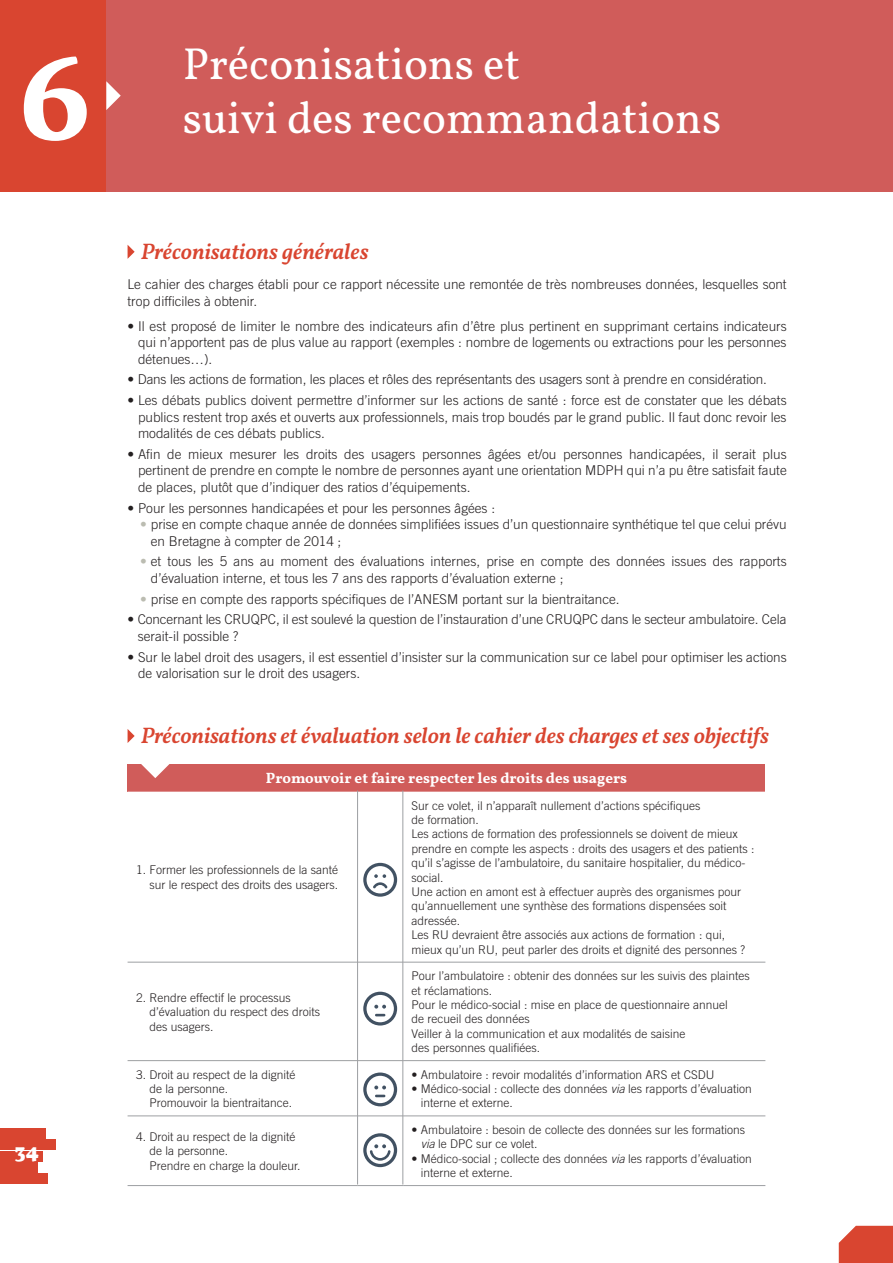
<style>
.page{position:relative;width:893px;height:1263px;background:#fff}
.page>*{position:absolute;margin:0;border:0;box-sizing:border-box;transform-origin:0 0}
.t1{font:600 130.5px "Vollkorn";color:#fff}
.t2{font:45px "Vollkorn";color:#fff}
.t3{font:italic 500 22.5px "Vollkorn";letter-spacing:-.005em;color:#d94530}
.t4{font:700 21.3px "Vollkorn";color:#fff}
.t5{font:600 15px "Vollkorn";color:#fff}
.t6{font:300 13.5px/16.5px "Trade Gothic";color:#231f20}
.t7{font:300 12px/14.4px "Trade Gothic";color:#231f20}
.s1{color:#bbbcb1}
.s2{font-style:italic}
</style>
<div class="page">
<div style="left:0;top:0;width:106px;height:191px;background:#d94530"></div>
<div style="left:106px;top:0;width:787px;height:191px;background:#d05c5a"></div>
<svg style="left:839px;top:1226px;width:54px;height:37px;background:#db513e"></svg>
<svg style="left:106px;top:81px;width:15px;height:29px"></svg>
<div style="left:0;top:1128px;width:45px;height:11px;background:#d94530"></div>
<div style="left:0;top:1139px;width:55px;height:11px;background:#d94530"></div>
<div style="left:0;top:1151px;width:43px;height:10px;background:#d94530"></div>
<div style="left:0;top:1162px;width:37px;height:10px;background:#d94530"></div>
<div style="left:0;top:1173px;width:47px;height:11px;background:#d94530"></div>
<div style="left:128px;top:764px;width:637px;height:28px;background:#d05c5a"></div>
<svg style="left:128px;top:792px;width:637px;height:323px"></svg>
<hr style="left:128px;top:962px;width:229px;height:1px;background:#9d9fa2">
<hr style="left:357px;top:962px;width:46px;height:1px;background:#9d9fa2">
<hr style="left:403px;top:962px;width:362px;height:1px;background:#9d9fa2">
<hr style="left:128px;top:1060px;width:229px;height:1px;background:#9d9fa2">
<hr style="left:357px;top:1060px;width:46px;height:1px;background:#9d9fa2">
<hr style="left:403px;top:1060px;width:362px;height:1px;background:#9d9fa2">
<hr style="left:128px;top:1115px;width:229px;height:1px;background:#9d9fa2">
<hr style="left:357px;top:1115px;width:46px;height:1px;background:#9d9fa2">
<hr style="left:403px;top:1115px;width:362px;height:1px;background:#9d9fa2">
<hr style="left:128px;top:1185px;width:229px;height:1px;background:#9d9fa2">
<hr style="left:357px;top:1185px;width:46px;height:1px;background:#9d9fa2">
<hr style="left:403px;top:1185px;width:362px;height:1px;background:#9d9fa2">
<svg style="left:128px;top:245px;width:7px;height:14px"></svg>
<svg style="left:128px;top:729px;width:7px;height:14px"></svg>
<hr style="left:357px;top:790px;width:1px;height:394px;background:#9d9fa2">
<hr style="left:402px;top:790px;width:1px;height:394px;background:#9d9fa2">
<svg style="left:141px;top:764px;width:29px;height:14px"></svg>
<svg style="left:363px;top:1133px;width:34px;height:34px"></svg>
<svg style="left:363px;top:992px;width:34px;height:33px"></svg>
<svg style="left:363px;top:1072px;width:34px;height:34px"></svg>
<svg style="left:363px;top:863px;width:34px;height:34px"></svg>
<h1 class="t1" style="left:19px;top:18px;width:74px">6</h1>
<h3 class="t4" style="left:15px;top:1138px;width:26px">34</h3>
<h2 class="t2" style="left:183px;top:37px;width:339px">Préconisations et</h2>
<h2 class="t2" style="left:183px;top:91px;width:540px">suivi des recommandations</h2>
<h3 class="t3" style="left:141px;top:238px;width:229px">Préconisations générales</h3>
<p class="t6" style="left:128px;top:276px;width:661px">Le cahier des charges établi pour ce rapport nécessite une remontée de très nombreuses données, lesquelles sont trop difficiles à obtenir.</p>
<p class="t6" style="left:138px;top:317px;width:650px;text-align:justify;text-indent:-11px">• Il est proposé de limiter le nombre des indicateurs afin d’être plus pertinent en supprimant certains indicateurs qui n’apportent pas de plus value au rapport (exemples : nombre de logements ou extractions pour les personnes détenues…).</p>
<p class="t6" style="left:128px;top:371px;width:641px">• Dans les actions de formation, les places et rôles des représentants des usagers sont à prendre en considération.</p>
<p class="t6" style="left:138px;top:392px;width:650px;text-align:justify;text-indent:-11px">• Les débats publics doivent permettre d’informer sur les actions de santé : force est de constater que les débats publics restent trop axés et ouverts aux professionnels, mais trop boudés par le grand public. Il faut donc revoir les modalités de ces débats publics.</p>
<p class="t6" style="left:138px;top:446px;width:650px;text-align:justify;text-indent:-11px">• Afin de mieux mesurer les droits des usagers personnes âgées et/ou personnes handicapées, il serait plus pertinent de prendre en compte le nombre de personnes ayant une orientation MDPH qui n’a pu être satisfait faute de places, plutôt que d’indiquer des ratios d’équipements.</p>
<p class="t6" style="left:128px;top:499px;width:369px">• Pour les personnes handicapées et pour les personnes âgées :</p>
<p class="t6" style="left:151px;top:516px;width:637px;text-indent:-11px"><span class="s1">•</span> prise en compte chaque année de données simplifiées issues d’un questionnaire synthétique tel que celui prévu en Bretagne à compter de 2014 ;</p>
<p class="t6" style="left:151px;top:553px;width:637px;text-indent:-11px"><span class="s1">•</span> et tous les 5 ans au moment des évaluations internes, prise en compte des données issues des rapports d’évaluation interne, et tous les 7 ans des rapports d’évaluation externe ;</p>
<p class="t6" style="left:140px;top:590px;width:481px"><span class="s1">•</span> prise en compte des rapports spécifiques de l’ANESM portant sur la bientraitance.</p>
<p class="t6" style="left:138px;top:611px;width:650px;text-indent:-10px">• Concernant les CRUQPC, il est soulevé la question de l’instauration d’une CRUQPC dans le secteur ambulatoire. Cela serait-il possible ?</p>
<p class="t6" style="left:138px;top:648px;width:650px;text-indent:-11px">• Sur le label droit des usagers, il est essentiel d’insister sur la communication sur ce label pour optimiser les actions de valorisation sur le droit des usagers.</p>
<h3 class="t3" style="left:141px;top:722px;width:630px">Préconisations et évaluation selon le cahier des charges et ses objectifs</h3>
<p class="t5" style="left:266px;top:769px;width:363px">Promouvoir et faire respecter les droits des usagers</p>
<p class="t7" style="left:136px;top:863px;width:204px;text-align:right">1. Former les professionnels de la santé sur le respect des droits des usagers.</p>
<p class="t7" style="left:149px;top:990px;width:172px;text-indent:-13px">2. Rendre effectif le processus d’évaluation du respect des droits des usagers.</p>
<p class="t7" style="left:412px;top:798px;width:344px">Sur ce volet, il n’apparaît nullement d’actions spécifiques<br>de formation.<br>Les actions de formation des professionnels se doivent de mieux prendre en compte les aspects : droits des usagers et des patients : qu’il s’agisse de l’ambulatoire, du sanitaire hospitalier, du médico&shy;social.<br>Une action en amont est à effectuer auprès des organismes pour qu’annuellement une synthèse des formations dispensées soit adressée.<br>Les RU devraient être associés aux actions de formation : qui, mieux qu’un RU, peut parler des droits et dignité des personnes ?</p>
<p class="t7" style="left:412px;top:968px;width:340px">Pour l’ambulatoire : obtenir des données sur les suivis des plaintes et réclamations.<br>Pour le médico-social : mise en place de questionnaire annuel<br>de recueil des données<br>Veiller à la communication et aux modalités de saisine<br>des personnes qualifiées.</p>
<p class="t7" style="left:149px;top:1067px;width:148px;text-indent:-13px">3. Droit au respect de la dignité de la personne.<br>Promouvoir la bientraitance.</p>
<p class="t7" style="left:412px;top:1067px;width:304px">• Ambulatoire : revoir modalités d’information ARS et CSDU</p>
<p class="t7" style="left:421px;top:1081px;width:332px;text-indent:-9px">• Médico-social : collecte des données <span class="s2">via</span> les rapports d’évaluation interne et externe.</p>
<p class="t7" style="left:149px;top:1129px;width:153px;text-indent:-13px">4. Droit au respect de la dignité de la personne.<br>Prendre en charge la douleur.</p>
<p class="t7" style="left:421px;top:1122px;width:326px;text-indent:-9px">• Ambulatoire : besoin de collecte des données sur les formations <span class="s2">via</span> le DPC sur ce volet.</p>
<p class="t7" style="left:421px;top:1151px;width:332px;text-indent:-9px">• Médico-social ; collecte des données <span class="s2">via</span> les rapports d’évaluation interne et externe.</p>
</div>
